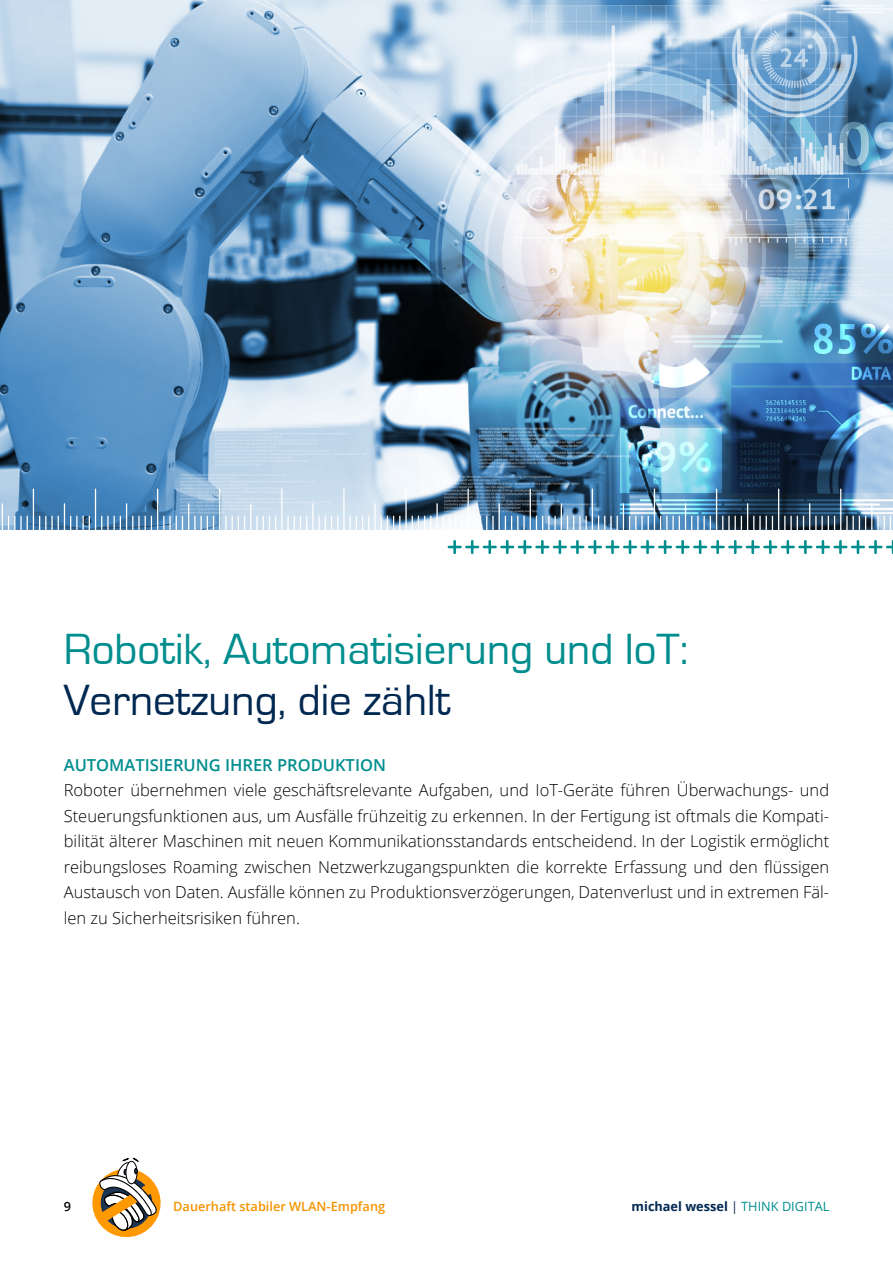
<style>
.page{position:relative;width:893px;height:1263px;background:#fff}
.page>*{position:absolute;margin:0;border:0;box-sizing:border-box;transform-origin:0 0}
.t1{font:45px "Eurostile";color:#008d8e}
.t2{font:45px "Eurostile";color:#002851}
.t3{font:300 16.5px/25.5px "Open Sans";color:#000;text-align:justify}
.t4{font:600 16.5px "Open Sans";color:#008d8e}
.t5{font:600 12.75px "Open Sans";color:#f39400}
.t6{font:700 12.75px "Open Sans";color:#002851}
.t7{font:600 12.75px "Open Sans";color:#000}
.s1{font-weight:400}
.s2{font-weight:400;color:#008d8e}
</style>
<div class="page">
<svg style="left:92px;top:1158px;width:69px;height:80px"></svg>
<img style="left:0;top:0;width:893px;height:529px">
<hr style="left:2px;top:504px;width:1px;height:33px;background:#fff">
<svg style="left:8px;top:516px;width:7px;height:14px"></svg>
<hr style="left:20px;top:516px;width:2px;height:21px;background:#fff">
<svg style="left:27px;top:516px;width:1px;height:14px"></svg>
<hr style="left:33px;top:489px;width:1px;height:48px;background:#fff">
<svg style="left:39px;top:516px;width:7px;height:14px"></svg>
<hr style="left:51px;top:516px;width:2px;height:21px;background:#fff">
<svg style="left:58px;top:516px;width:1px;height:14px"></svg>
<hr style="left:64px;top:504px;width:1px;height:33px;background:#fff">
<svg style="left:70px;top:516px;width:1px;height:13px"></svg>
<hr style="left:76px;top:516px;width:2px;height:21px;background:#fff">
<hr style="left:82px;top:516px;width:2px;height:21px;background:#fff">
<svg style="left:89px;top:516px;width:1px;height:13px"></svg>
<hr style="left:95px;top:489px;width:1px;height:48px;background:#fff">
<svg style="left:101px;top:516px;width:1px;height:14px"></svg>
<hr style="left:107px;top:516px;width:2px;height:21px;background:#fff">
<svg style="left:114px;top:516px;width:7px;height:14px"></svg>
<hr style="left:126px;top:504px;width:1px;height:33px;background:#fff">
<svg style="left:132px;top:516px;width:1px;height:14px"></svg>
<hr style="left:138px;top:516px;width:2px;height:21px;background:#fff">
<svg style="left:145px;top:516px;width:7px;height:14px"></svg>
<hr style="left:157px;top:489px;width:1px;height:48px;background:#fff">
<svg style="left:163px;top:516px;width:1px;height:14px"></svg>
<hr style="left:169px;top:516px;width:2px;height:21px;background:#fff">
<svg style="left:176px;top:516px;width:7px;height:14px"></svg>
<hr style="left:188px;top:504px;width:1px;height:33px;background:#fff">
<hr style="left:194px;top:516px;width:2px;height:21px;background:#fff">
<hr style="left:200px;top:516px;width:2px;height:21px;background:#fff">
<svg style="left:207px;top:516px;width:7px;height:14px"></svg>
<hr style="left:219px;top:489px;width:1px;height:48px;background:#fff">
<hr style="left:225px;top:516px;width:2px;height:21px;background:#fff">
<hr style="left:231px;top:516px;width:2px;height:21px;background:#fff">
<svg style="left:238px;top:516px;width:7px;height:14px"></svg>
<hr style="left:250px;top:504px;width:1px;height:33px;background:#fff">
<hr style="left:256px;top:516px;width:2px;height:21px;background:#fff">
<svg style="left:263px;top:516px;width:13px;height:14px"></svg>
<hr style="left:281px;top:489px;width:1px;height:48px;background:#fff">
<hr style="left:287px;top:516px;width:2px;height:21px;background:#fff">
<svg style="left:294px;top:516px;width:13px;height:14px"></svg>
<hr style="left:312px;top:504px;width:2px;height:33px;background:#fff">
<hr style="left:318px;top:516px;width:2px;height:21px;background:#fff">
<svg style="left:325px;top:516px;width:13px;height:14px"></svg>
<hr style="left:343px;top:489px;width:2px;height:48px;background:#fff">
<hr style="left:349px;top:516px;width:2px;height:21px;background:#fff">
<svg style="left:356px;top:516px;width:13px;height:14px"></svg>
<hr style="left:374px;top:504px;width:2px;height:33px;background:#fff">
<svg style="left:381px;top:516px;width:19px;height:14px"></svg>
<hr style="left:405px;top:489px;width:2px;height:48px;background:#fff">
<svg style="left:412px;top:516px;width:13px;height:14px"></svg>
<hr style="left:430px;top:516px;width:2px;height:21px;background:#fff">
<hr style="left:436px;top:504px;width:2px;height:33px;background:#fff">
<hr style="left:461px;top:516px;width:2px;height:21px;background:#fff">
<hr style="left:467px;top:489px;width:2px;height:48px;background:#fff">
<hr style="left:499px;top:504px;width:1px;height:33px;background:#fff">
<hr style="left:530px;top:489px;width:1px;height:48px;background:#fff">
<hr style="left:561px;top:504px;width:1px;height:33px;background:#fff">
<hr style="left:585px;top:516px;width:2px;height:21px;background:#fff">
<hr style="left:592px;top:489px;width:1px;height:48px;background:#fff">
<hr style="left:623px;top:504px;width:1px;height:33px;background:#fff">
<hr style="left:641px;top:516px;width:2px;height:21px;background:#fff">
<hr style="left:654px;top:489px;width:1px;height:48px;background:#fff">
<hr style="left:672px;top:516px;width:2px;height:21px;background:#fff">
<hr style="left:685px;top:504px;width:1px;height:33px;background:#fff">
<hr style="left:716px;top:489px;width:1px;height:48px;background:#fff">
<hr style="left:728px;top:516px;width:2px;height:21px;background:#fff">
<hr style="left:747px;top:504px;width:1px;height:33px;background:#fff">
<hr style="left:778px;top:489px;width:1px;height:48px;background:#fff">
<hr style="left:809px;top:504px;width:1px;height:33px;background:#fff">
<hr style="left:815px;top:516px;width:2px;height:21px;background:#fff">
<hr style="left:840px;top:489px;width:1px;height:48px;background:#fff">
<hr style="left:846px;top:516px;width:2px;height:21px;background:#fff">
<hr style="left:871px;top:504px;width:1px;height:33px;background:#fff">
<svg style="left:443px;top:516px;width:17px;height:37px"></svg>
<svg style="left:466px;top:516px;width:117px;height:37px"></svg>
<svg style="left:589px;top:516px;width:29px;height:37px"></svg>
<svg style="left:624px;top:516px;width:12px;height:37px"></svg>
<svg style="left:642px;top:516px;width:11px;height:37px"></svg>
<svg style="left:659px;top:516px;width:12px;height:37px"></svg>
<svg style="left:677px;top:516px;width:46px;height:37px"></svg>
<svg style="left:729px;top:516px;width:47px;height:37px"></svg>
<svg style="left:782px;top:516px;width:29px;height:37px"></svg>
<svg style="left:817px;top:516px;width:29px;height:37px"></svg>
<svg style="left:852px;top:516px;width:41px;height:37px"></svg>
<h1 class="t1" style="left:64px;top:625px;width:626px">Robotik, Automatisierung und IoT:</h1>
<h1 class="t2" style="left:64px;top:676px;width:388px">Vernetzung, die zählt</h1>
<p class="t4" style="left:64px;top:753px;width:324px">AUTOMATISIERUNG IHRER PRODUKTION</p>
<p class="t3" style="left:64px;top:777px;width:767px">Roboter übernehmen viele geschäftsrelevante Aufgaben, und IoT-Geräte führen Überwachungs- und Steuerungsfunktionen aus, um Ausfälle frühzeitig zu erkennen. In der Fertigung ist oftmals die Kompati&shy;bilität älterer Maschinen mit neuen Kommunikationsstandards entscheidend. In der Logistik ermöglicht reibungsloses Roaming zwischen Netzwerkzugangspunkten die korrekte Erfassung und den flüssigen Austausch von Daten. Ausfälle können zu Produktionsverzögerungen, Datenverlust und in extremen Fäl&shy;len zu Sicherheitsrisiken führen.</p>
<p class="t7" style="left:64px;top:1197px;width:9px">9</p>
<p class="t5" style="left:173px;top:1197px;width:213px">Dauerhaft stabiler WLAN-Empfang</p>
<p class="t6" style="left:632px;top:1197px;width:199px">michael wessel <span class="s1">|</span> <span class="s2">THINK DIGITAL</span></p>
</div>
